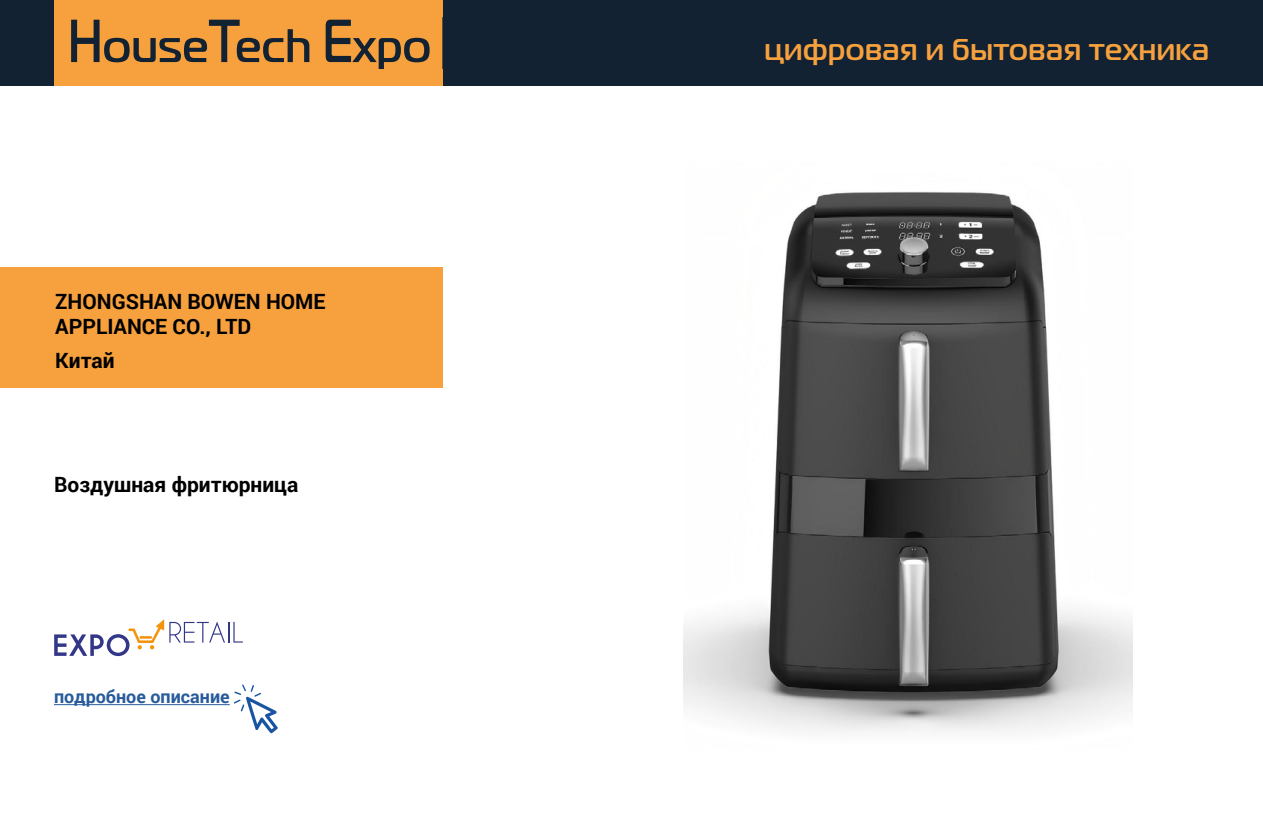
<style>
.page{position:relative;width:1263px;height:830px;background:#fff}
.page>*{position:absolute;margin:0;border:0;box-sizing:border-box;transform-origin:0 0}
.t1{font:500 30px "Magistral";letter-spacing:.02em;color:#f6a13d}
.t2{font:700 21px/25.2px "Roboto";color:#000}
.t3{font:700 18px "Roboto";color:#275b9b}
</style>
<div class="page">
<div style="left:0;top:0;width:1263px;height:85px;background:#122233"></div>
<div style="left:54px;top:69px;width:388px;height:16px;background:#f6a13d"></div>
<div style="left:54px;top:0;width:388px;height:16px;background:#f6a13d"></div>
<svg style="left:54px;top:16px;width:388px;height:53px"></svg>
<svg style="left:234px;top:684px;width:44px;height:49px"></svg>
<div style="left:0;top:266px;width:442px;height:121px;background:#f6a13d"></div>
<hr style="left:54px;top:703px;width:176px;height:1px;background:#275b9b">
<svg style="left:54px;top:619px;width:189px;height:36px"></svg>
<img style="left:684px;top:191px;width:448px;height:541px">
<p class="t2" style="left:55px;top:287px;width:272px">ZHONGSHAN BOWEN HOME<br>APPLIANCE CO., LTD</p>
<p class="t2" style="left:55px;top:346px;width:61px">Китай</p>
<p class="t2" style="left:54px;top:471px;width:246px">Воздушная фритюрница</p>
<p class="t3" style="left:54px;top:684px;width:177px">подробное описание</p>
<h1 class="t1" style="left:764px;top:32px;width:446px">цифровая и бытовая техника</h1>
</div>
